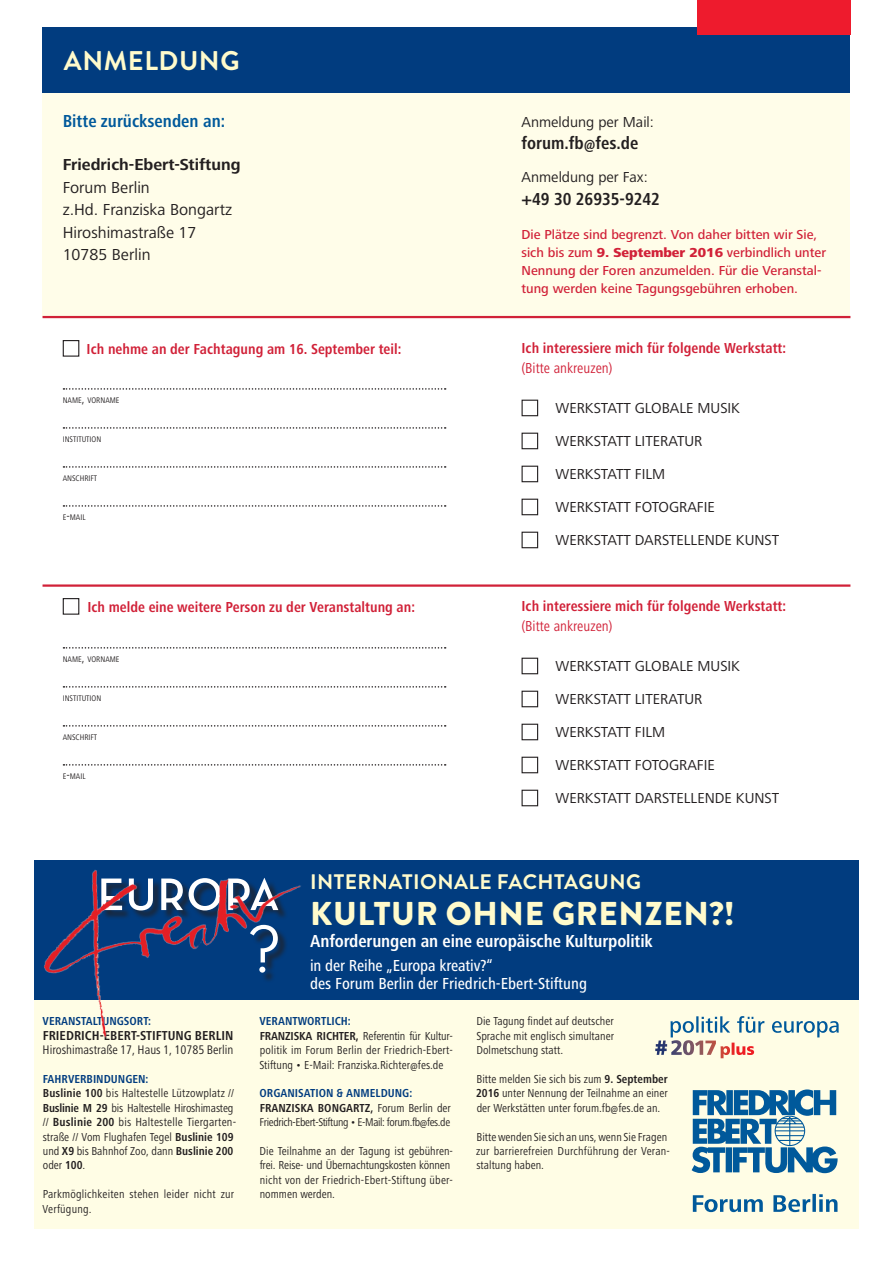
<style>
.page{position:relative;width:893px;height:1263px;background:#fff}
.page>*{position:absolute;margin:0;border:0;box-sizing:border-box;transform-origin:0 0}
.t1{font:900 33px "Brandon Grotesque";letter-spacing:.02em;color:#fffbcc}
.t2{font:700 27px "Brandon Grotesque";letter-spacing:.02em;color:#fffbcc}
.t3{font:700 21px "Brandon Grotesque";letter-spacing:.02em;color:#fffbcc}
.t4{font:700 condensed 18px "Frutiger Next LT";letter-spacing:-.005em;color:#fff}
.t5{font:700 condensed 18px "Frutiger Next LT";color:#231f20}
.t6{font:700 condensed 18px "Frutiger Next LT";color:#00599b}
.t7{font:500 condensed 16.5px/18px "Frutiger Next LT";color:#fff}
.t8{font:16.5px/22.5px "Frutiger Next LT";color:#231f20}
.t9{font:700 16.5px "Frutiger Next LT";color:#231f20}
.t10{font:15px/33px "Frutiger Next LT";color:#231f20}
.t11{font:700 condensed 15px "Frutiger Next LT";color:#d12138}
.t12{font:condensed 15px "Frutiger Next LT";color:#d12138}
.t13{font:500 13.5px/18px "Frutiger Next LT";color:#d12138}
.t14{font:700 condensed 13.35px "Frutiger Next LT";color:#231f20}
.t15{font:condensed 12.9px "Frutiger Next LT";color:#231f20}
.t16{font:condensed 12.15px "Frutiger Next LT";letter-spacing:.015em;color:#231f20}
.t17{font:condensed 12px/14.4px "Frutiger Next LT";color:#231f20}
.t18{font:700 condensed 12px/14.4px "Frutiger Next LT";color:#013c7f}
.t19{font:condensed 11.7px "Frutiger Next LT";letter-spacing:-.03em;color:#231f20}
.t20{font:condensed 8.4px "Frutiger Next LT";color:#231f20}
.s1{font-size:12px}
.s2{font-weight:800}
.s3{font-weight:700;color:#013c7f}
.s4{font-weight:700}
.s5{color:#231f20}
.s6{font-weight:400;color:#231f20}
</style>
<div class="page">
<div style="left:43px;top:52px;width:807px;height:264px;background:#fffde9"></div>
<div style="left:43px;top:27px;width:807px;height:66px;background:#013c7f"></div>
<div style="left:34px;top:999px;width:825px;height:230px;background:#fffde5"></div>
<div style="left:34px;top:860px;width:825px;height:140px;background:#013c7f"></div>
<div style="left:697px;top:0;width:153px;height:34px;background:#ee1b2d"></div>
<div style="left:63px;top:340px;width:16px;height:17px;border:1px solid #231f20"></div>
<svg style="left:63px;top:388px;width:383px;height:2px"></svg>
<svg style="left:63px;top:427px;width:383px;height:2px"></svg>
<svg style="left:63px;top:466px;width:383px;height:2px"></svg>
<svg style="left:63px;top:505px;width:383px;height:2px"></svg>
<div style="left:63px;top:598px;width:16px;height:17px;border:1px solid #231f20"></div>
<svg style="left:63px;top:647px;width:383px;height:2px"></svg>
<svg style="left:63px;top:686px;width:383px;height:2px"></svg>
<svg style="left:63px;top:725px;width:383px;height:2px"></svg>
<svg style="left:63px;top:764px;width:383px;height:2px"></svg>
<div style="left:522px;top:400px;width:16px;height:16px;border:1px solid #231f20"></div>
<div style="left:522px;top:433px;width:16px;height:16px;border:1px solid #231f20"></div>
<div style="left:522px;top:466px;width:16px;height:16px;border:1px solid #231f20"></div>
<div style="left:522px;top:499px;width:16px;height:16px;border:1px solid #231f20"></div>
<div style="left:522px;top:532px;width:16px;height:16px;border:1px solid #231f20"></div>
<div style="left:522px;top:658px;width:16px;height:16px;border:1px solid #231f20"></div>
<div style="left:522px;top:691px;width:16px;height:16px;border:1px solid #231f20"></div>
<div style="left:522px;top:724px;width:16px;height:16px;border:1px solid #231f20"></div>
<div style="left:522px;top:757px;width:16px;height:16px;border:1px solid #231f20"></div>
<div style="left:522px;top:790px;width:16px;height:16px;border:1px solid #231f20"></div>
<hr style="left:43px;top:584px;width:807px;height:3px;background:#d12138">
<svg style="left:692px;top:1089px;width:146px;height:84px"></svg>
<svg style="left:693px;top:1194px;width:144px;height:18px"></svg>
<svg style="left:670px;top:1016px;width:169px;height:21px"></svg>
<img style="left:655px;top:1040px;width:61px;height:15px">
<img style="left:721px;top:1042px;width:33px;height:16px">
<hr style="left:43px;top:316px;width:807px;height:2px;background:#d12138">
<img style="left:44px;top:870px;width:257px;height:168px">
<h2 class="t2" style="left:64px;top:42px;width:177px">ANMELDUNG</h2>
<h3 class="t6" style="left:63px;top:111px;width:164px">Bitte zurücksenden an:</h3>
<h3 class="t9" style="left:63px;top:155px;width:179px">Friedrich-Ebert-Stiftung</h3>
<h3 class="t8" style="left:63px;top:176px;width:171px">Forum Berlin<br>z.Hd. Franziska Bongartz<br>Hiroshimastraße 17<br>10785 Berlin</h3>
<p class="t11" style="left:87px;top:340px;width:316px">Ich nehme an der Fachtagung am 16. September teil:</p>
<p class="t20" style="left:63px;top:396px;width:58px">NAME<span class="s1">,</span> VORNAME</p>
<p class="t20" style="left:63px;top:435px;width:40px">INSTITUTION</p>
<p class="t20" style="left:63px;top:474px;width:36px">ANSCHRIFT</p>
<p class="t20" style="left:63px;top:513px;width:24px">E<span class="s1">-</span>MAIL</p>
<p class="t11" style="left:87px;top:598px;width:329px">Ich melde eine weitere Person zu der Veranstaltung an:</p>
<p class="t20" style="left:63px;top:655px;width:58px">NAME<span class="s1">,</span> VORNAME</p>
<p class="t20" style="left:63px;top:694px;width:40px">INSTITUTION</p>
<p class="t20" style="left:63px;top:733px;width:36px">ANSCHRIFT</p>
<p class="t20" style="left:63px;top:772px;width:24px">E<span class="s1">-</span>MAIL</p>
<p class="t10" style="left:522px;top:105px;width:134px">Anmeldung per Mail:</p>
<h3 class="t5" style="left:522px;top:133px;width:118px">forum.fb@fes.de</h3>
<p class="t10" style="left:522px;top:161px;width:128px">Anmeldung per Fax:</p>
<h3 class="t5" style="left:522px;top:189px;width:140px">+49 30 26935-9242</h3>
<p class="t13" style="left:522px;top:226px;width:306px">Die Plätze sind begrenzt. Von daher bitten wir Sie, sich bis zum <span class="s2">9. September 2016</span> verbindlich unter Nennung der Foren anzumelden. Für die Veranstal&shy;tung werden keine Tagungsgebühren erhoben.</p>
<p class="t11" style="left:522px;top:340px;width:266px">Ich interessiere mich für folgende Werkstatt:</p>
<p class="t12" style="left:522px;top:359px;width:93px">(Bitte ankreuzen)</p>
<p class="t10" style="left:556px;top:392px;width:186px">WERKSTATT GLOBALE MUSIK</p>
<p class="t10" style="left:556px;top:425px;width:148px">WERKSTATT LITERATUR</p>
<p class="t10" style="left:556px;top:458px;width:161px">WERKSTATT FILM<br>WERKSTATT FOTOGRAFIE</p>
<p class="t10" style="left:556px;top:524px;width:225px">WERKSTATT DARSTELLENDE KUNST</p>
<p class="t11" style="left:522px;top:598px;width:266px">Ich interessiere mich für folgende Werkstatt:</p>
<p class="t12" style="left:522px;top:617px;width:93px">(Bitte ankreuzen)</p>
<p class="t10" style="left:556px;top:650px;width:186px">WERKSTATT GLOBALE MUSIK</p>
<p class="t10" style="left:556px;top:683px;width:148px">WERKSTATT LITERATUR</p>
<p class="t10" style="left:556px;top:716px;width:111px">WERKSTATT FILM</p>
<p class="t10" style="left:556px;top:749px;width:161px">WERKSTATT FOTOGRAFIE</p>
<p class="t10" style="left:556px;top:782px;width:225px">WERKSTATT DARSTELLENDE KUNST</p>
<p class="t18" style="left:43px;top:1014px;width:110px">VERANSTALTUNGSORT:</p>
<p class="t14" style="left:43px;top:1028px;width:192px">FRIEDRICH-EBERT-STIFTUNG BERLIN</p>
<p class="t15" style="left:43px;top:1043px;width:192px">Hiroshimastraße 17, Haus 1, 10785 Berlin</p>
<p class="t17" style="left:43px;top:1072px;width:193px"><span class="s3">FAHRVERBINDUNGEN:<br></span><span class="s4">Buslinie 100</span> bis Haltestelle Lützowplatz //<br><span class="s4">Buslinie M 29</span> bis Haltestelle Hiroshimasteg</p>
<p class="t16" style="left:43px;top:1115px;width:195px">// <span class="s4">Buslinie 200</span> bis Haltestelle Tiergarten-</p>
<p class="t17" style="left:43px;top:1129px;width:192px;text-align:justify">straße // Vom Flughafen Tegel <span class="s4">Buslinie 109 </span>und <span class="s4">X9</span> bis Bahnhof Zoo, dann <span class="s4">Buslinie 200 </span>oder <span class="s4">100</span>.</p>
<p class="t17" style="left:43px;top:1187px;width:193px">Parkmöglichkeiten stehen leider nicht zur<br>Verfügung.</p>
<h3 class="t3" style="left:310px;top:867px;width:332px">INTERNATIONALE FACHTAGUNG</h3>
<h1 class="t1" style="left:310px;top:890px;width:426px">KULTUR OHNE GRENZEN?!</h1>
<h3 class="t4" style="left:310px;top:931px;width:344px">Anforderungen an eine europäische Kulturpolitik</h3>
<h3 class="t7" style="left:310px;top:957px;width:278px">in der Reihe „Europa kreativ?“<br>des Forum Berlin der Friedrich-Ebert-Stiftung</h3>
<p class="t17" style="left:259px;top:1014px;width:195px"><span class="s3">VERANTWORTLICH:<br></span><span class="s4">FRANZISKA RICHTER,</span> Referentin für Kultur&shy;politik im Forum Berlin der Friedrich-Ebert-Stiftung • E-Mail: Franziska.Richter@fes.de</p>
<p class="t18" style="left:260px;top:1086px;width:193px">ORGANISATION &amp; ANMELDUNG:<br><span class="s5">FRANZISKA BONGARTZ,</span> <span class="s6">Forum Berlin der</span></p>
<p class="t19" style="left:260px;top:1116px;width:192px">Friedrich-Ebert-Stiftung • E-Mail: forum.fb@fes.de</p>
<p class="t17" style="left:260px;top:1144px;width:195px">Die Teilnahme an der Tagung ist gebühren&shy;frei. Reise- und Übernachtungskosten können nicht von der Friedrich-Ebert-Stiftung über&shy;nommen werden.</p>
<p class="t17" style="left:476px;top:1014px;width:139px;text-align:justify">Die Tagung findet auf deutscher Sprache mit englisch simultaner Dolmetschung statt.</p>
<p class="t17" style="left:476px;top:1072px;width:193px;text-align:justify">Bitte melden Sie sich bis zum <span class="s4">9. September 2016</span> unter Nennung der Teilnahme an einer der Werkstätten unter forum.fb@fes.de an.</p>
<p class="t17" style="left:476px;top:1129px;width:195px">Bitte wenden Sie sich an uns, wenn Sie Fragen zur barrierefreien Durchführung der Veran&shy;staltung haben.</p>
</div>
